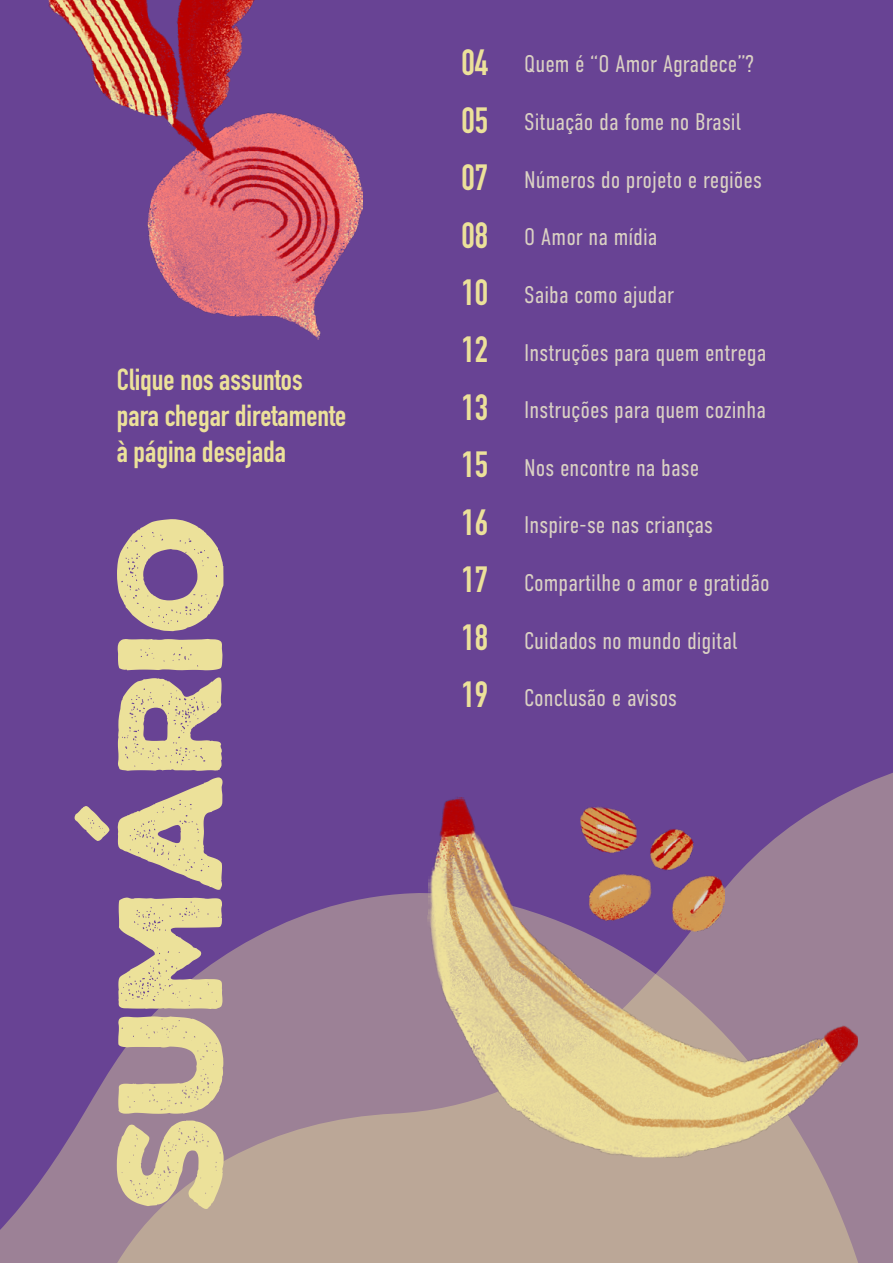
<style>
.page{position:relative;width:893px;height:1263px;background:#684394}
.page>*{position:absolute;margin:0;border:0;box-sizing:border-box;transform-origin:0 0}
.t1{font:700 36px "DIN Condensed";color:#ece19a}
.t2{font:700 30px/36px "DIN Condensed";color:#ece19a}
.t3{font:300 24px "DIN Condensed";color:#dad1c3}
</style>
<div class="page">
<svg style="left:0;top:1132px;width:73px;height:131px;fill:#9c8196"></svg>
<svg style="left:73px;top:773px;width:820px;height:490px"></svg>
<svg style="left:117px;top:519px;width:107px;height:690px;fill:#ece19a"></svg>
<svg style="left:75px;top:806px;width:34px;height:35px"></svg>
<img style="left:48px;top:0;width:314px;height:340px">
<img style="left:423px;top:796px;width:439px;height:365px">
<img style="left:580px;top:807px;width:144px;height:124px">
<p class="t2" style="left:117px;top:361px;width:231px">Clique nos assuntos para chegar diretamente à página desejada</p>
<h1 class="t1" style="left:461px;top:39px;width:28px">04</h1>
<h1 class="t1" style="left:461px;top:96px;width:28px">05</h1>
<h1 class="t1" style="left:461px;top:153px;width:28px">07</h1>
<h1 class="t1" style="left:461px;top:211px;width:28px">08</h1>
<h1 class="t1" style="left:461px;top:268px;width:28px">10</h1>
<h1 class="t1" style="left:461px;top:326px;width:28px">12</h1>
<h1 class="t1" style="left:461px;top:383px;width:28px">13</h1>
<h1 class="t1" style="left:461px;top:440px;width:28px">15</h1>
<h1 class="t1" style="left:461px;top:498px;width:28px">16</h1>
<h1 class="t1" style="left:461px;top:555px;width:28px">17</h1>
<h1 class="t1" style="left:461px;top:613px;width:28px">18</h1>
<h1 class="t1" style="left:461px;top:670px;width:28px">19</h1>
<p class="t3" style="left:524px;top:51px;width:231px">Quem é “O Amor Agradece”?</p>
<p class="t3" style="left:524px;top:108px;width:218px">Situação da fome no Brasil</p>
<p class="t3" style="left:524px;top:166px;width:239px">Números do projeto e regiões</p>
<p class="t3" style="left:524px;top:224px;width:135px">O Amor na mídia</p>
<p class="t3" style="left:524px;top:281px;width:151px">Saiba como ajudar</p>
<p class="t3" style="left:524px;top:339px;width:244px">Instruções para quem entrega</p>
<p class="t3" style="left:524px;top:396px;width:243px">Instruções para quem cozinha</p>
<p class="t3" style="left:524px;top:454px;width:176px">Nos encontre na base</p>
<p class="t3" style="left:524px;top:512px;width:190px">Inspire-se nas crianças</p>
<p class="t3" style="left:524px;top:569px;width:247px">Compartilhe o amor e gratidão</p>
<p class="t3" style="left:524px;top:627px;width:215px">Cuidados no mundo digital</p>
<p class="t3" style="left:524px;top:684px;width:154px">Conclusão e avisos</p>
</div>
